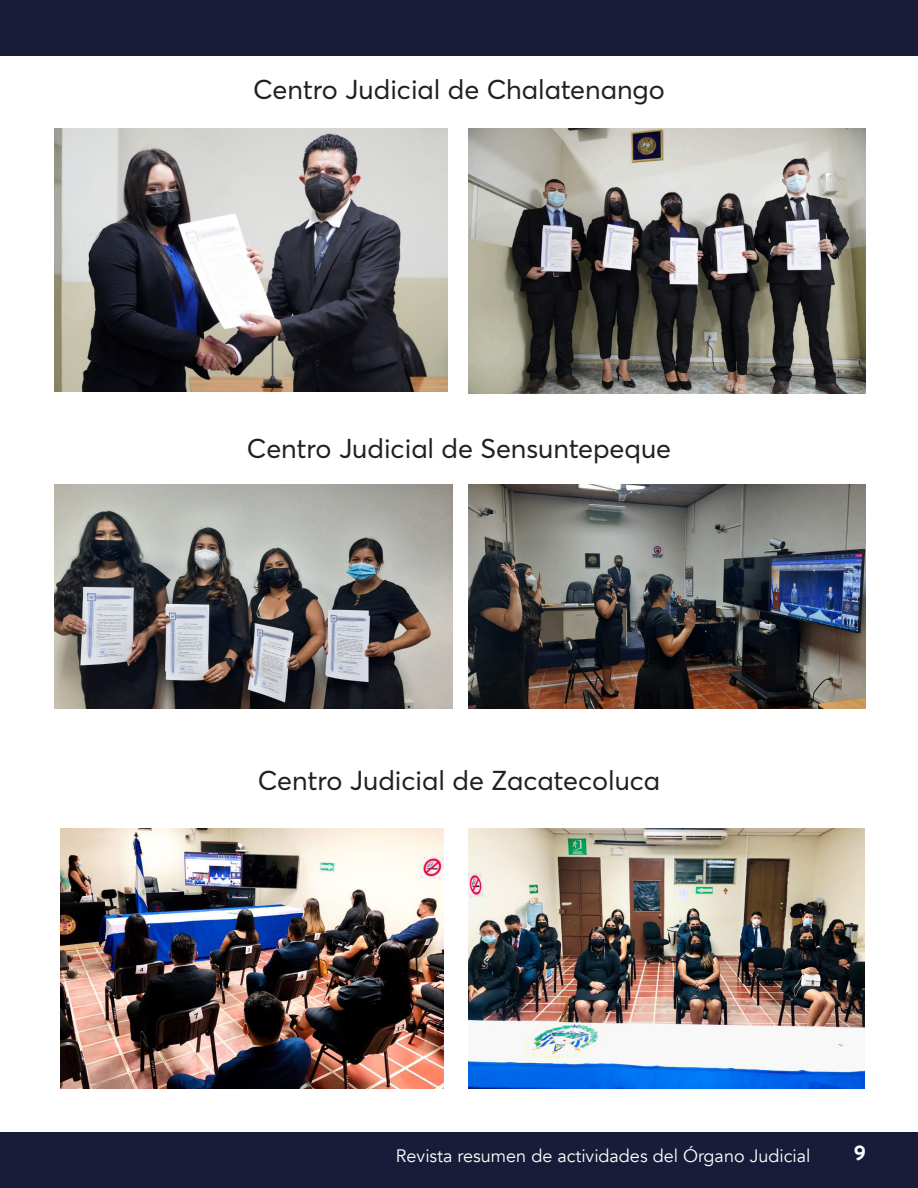
<style>
.page{position:relative;width:918px;height:1188px;background:#fff}
.page>*{position:absolute;margin:0;border:0;box-sizing:border-box;transform-origin:0 0}
.t1{font:27px "Averta Demo PE";color:#231f20}
.t2{font:700 21px "Averta";color:#fff}
.t3{font:18px "Avenir";color:#fff}
</style>
<div class="page">
<div style="left:0;top:1133px;width:918px;height:55px;background:#191c38"></div>
<div style="left:0;top:0;width:918px;height:55px;background:#191c38"></div>
<img style="left:468px;top:828px;width:396px;height:261px">
<img style="left:60px;top:828px;width:384px;height:261px">
<img style="left:54px;top:128px;width:393px;height:264px">
<img style="left:468px;top:128px;width:398px;height:266px">
<img style="left:54px;top:485px;width:398px;height:224px">
<img style="left:468px;top:485px;width:398px;height:224px">
<p class="t1" style="left:253px;top:71px;width:413px">Centro Judicial de Chalatenango</p>
<p class="t1" style="left:247px;top:430px;width:426px">Centro Judicial de Sensuntepeque</p>
<p class="t1" style="left:258px;top:762px;width:404px">Centro Judicial de Zacatecoluca</p>
<p class="t3" style="left:396px;top:1145px;width:416px">Revista resumen de actividades del Órgano Judicial</p>
<p class="t2" style="left:854px;top:1139px;width:14px">9</p>
</div>
